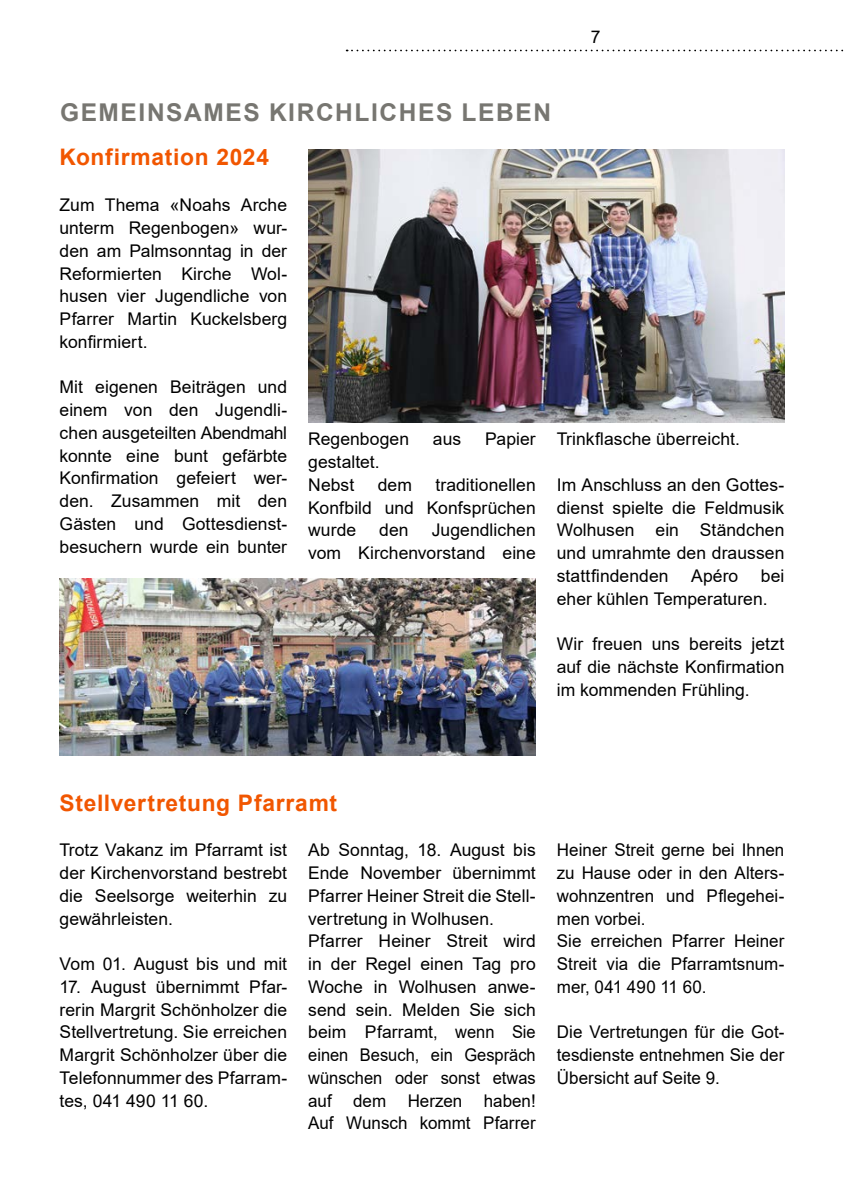
<style>
.page{position:relative;width:844px;height:1191px;background:#fff}
.page>*{position:absolute;margin:0;border:0;box-sizing:border-box;transform-origin:0 0}
.Seitentitel_grau{font:700 24.5px "Arial";letter-spacing:.065em;color:#777671}
.Titel_reflu_orange{font:700 22.75px "Arial";letter-spacing:.03em;color:#f15600}
.Text{font:17.5px/22.8px "Arial";letter-spacing:.005em;color:#000;text-align:justify}
</style>
<div class="page">
<svg style="left:346px;top:50px;width:498px;height:1px"></svg>
<img style="left:308px;top:150px;width:476px;height:272px">
<img style="left:60px;top:578px;width:475px;height:177px">
<p class="Seitentitel_grau" style="left:60px;top:95px;width:492px">GEMEINSAMES KIRCHLICHES LEBEN</p>
<p class="Titel_reflu_orange" style="left:60px;top:141px;width:211px">Konfirmation 2024</p>
<p class="Text" style="left:590px;top:26px;width:11px">7</p>
<p class="Text" style="left:60px;top:194px;width:229px">Zum Thema «Noahs Arche unterm Regenbogen» wur&shy;den am Palmsonntag in der Reformierten Kirche Wol&shy;husen vier Jugendliche von Pfarrer Martin Kuckelsberg konfirmiert.</p>
<p class="Text" style="left:60px;top:376px;width:229px">Mit eigenen Beiträgen und einem von den Jugendli&shy;chen ausgeteilten Abendmahl konnte eine bunt gefärbte Konfirmation gefeiert wer&shy;den. Zusammen mit den Gästen und Gottesdienst&shy;besuchern wurde ein bunter</p>
<p class="Text" style="left:308px;top:428px;width:102px">Regenbogen</p>
<p class="Text" style="left:433px;top:428px;width:30px">aus</p>
<p class="Text" style="left:485px;top:428px;width:52px">Papier</p>
<p class="Text" style="left:308px;top:450px;width:73px">gestaltet.</p>
<p class="Text" style="left:308px;top:473px;width:48px">Nebst</p>
<p class="Text" style="left:377px;top:473px;width:36px">dem</p>
<p class="Text" style="left:308px;top:473px;width:229px;text-indent:127px">traditionellen Konfbild und Konfsprüchen wurde</p>
<p class="Text" style="left:308px;top:519px;width:229px;text-align:right">Jugendlichen<br>vom Kirchenvorstand eine</p>
<p class="Text" style="left:379px;top:519px;width:31px">den</p>
<p class="Text" style="left:556px;top:428px;width:184px">Trinkflasche überreicht.</p>
<p class="Text" style="left:556px;top:473px;width:229px">Im Anschluss an den Gottes&shy;dienst spielte die Feldmusik Wolhusen ein Ständchen und umrahmte den draussen stattfindenden</p>
<p class="Text" style="left:690px;top:564px;width:49px">Apéro</p>
<p class="Text" style="left:556px;top:564px;width:229px;text-indent:204px">bei eher kühlen Temperaturen.</p>
<p class="Text" style="left:556px;top:632px;width:229px">Wir freuen uns bereits jetzt auf die nächste Konfirmation im kommenden Frühling.</p>
<p class="Titel_reflu_orange" style="left:60px;top:786px;width:279px">Stellvertretung Pfarramt</p>
<p class="Text" style="left:60px;top:838px;width:229px">Trotz Vakanz im Pfarramt ist der Kirchenvorstand bestrebt die Seelsorge weiterhin zu gewährleisten.</p>
<p class="Text" style="left:60px;top:952px;width:229px">Vom 01. August bis und mit</p>
<p class="Text" style="left:60px;top:975px;width:229px">17. August übernimmt Pfar&shy;rerin Margrit Schönholzer die Stellvertretung. Sie erreichen Margrit Schönholzer über die Telefonnummer des Pfarram&shy;tes, 041 490 11 60.</p>
<p class="Text" style="left:308px;top:838px;width:229px">Ab Sonntag, 18. August bis Ende November übernimmt Pfarrer Heiner Streit die Stell&shy;vertretung in Wolhusen.</p>
<p class="Text" style="left:308px;top:929px;width:229px">Pfarrer Heiner Streit wird in der Regel einen Tag pro Woche in Wolhusen anwe&shy;send sein. Melden Sie sich beim Pfarramt, wenn Sie einen Besuch, ein Gespräch wünschen oder sonst etwas auf dem Herzen haben!<br>Auf Wunsch kommt Pfarrer</p>
<p class="Text" style="left:556px;top:838px;width:229px">Heiner Streit gerne bei Ihnen zu Hause oder in den Alters&shy;wohnzentren und Pflegehei&shy;men vorbei.</p>
<p class="Text" style="left:556px;top:929px;width:229px">Sie erreichen Pfarrer Heiner Streit via die Pfarramtsnum&shy;mer, 041 490 11 60.</p>
<p class="Text" style="left:556px;top:1020px;width:229px">Die Vertretungen für die Got&shy;tesdienste entnehmen Sie der Übersicht auf Seite 9.</p>
</div>
